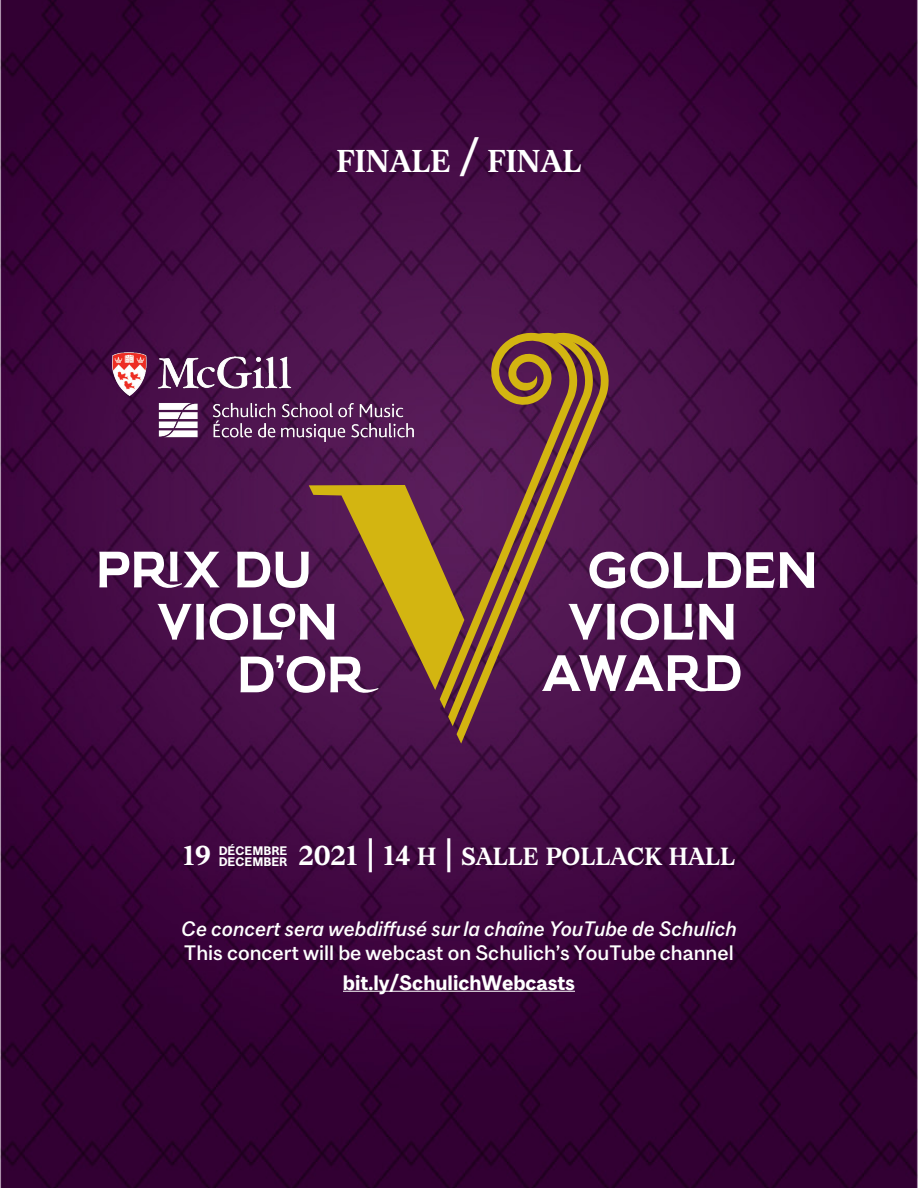
<style>
.page{position:relative;width:918px;height:1188px;background:#fff}
.page>*{position:absolute;margin:0;border:0;box-sizing:border-box;transform-origin:0 0}
.t1{font:700 29.4px "Mc Gill Serif";color:#fff}
.t2{font:700 25.5px "Mc Gill Serif";color:#fff}
.t3{font:700 23.1px "Mc Gill Serif";color:#fff}
.t4{font:italic 500 19.5px "Mc Gill Sans";color:#fff}
.t5{font:500 19.5px "Mc Gill Sans";color:#fff}
.t6{font:700 19.5px "Mc Gill Sans";color:#fff}
.t7{font:700 11.55px/10.5px "Mc Gill Sans";color:#fff}
.s1{font-size:42px}
.s2{font-size:25.5px}
.s3{font-size:33px}
</style>
<div class="page">
<img style="left:0;top:0;width:918px;height:1188px">
<hr style="left:343px;top:991px;width:232px;height:1px;background:#fff">
<svg style="left:615px;top:552px;width:199px;height:36px"></svg>
<svg style="left:621px;top:603px;width:113px;height:37px"></svg>
<svg style="left:615px;top:655px;width:126px;height:39px"></svg>
<svg style="left:99px;top:485px;width:341px;height:210px;background:#724458"></svg>
<svg style="left:457px;top:332px;width:158px;height:412px;background:#693858"></svg>
<svg style="left:440px;top:328px;width:143px;height:381px;background:#713e46"></svg>
<img style="left:112px;top:353px;width:302px;height:88px">
<h1 class="t1" style="left:336px;top:142px;width:247px">FINALE <span class="s1">/</span> FINAL</h1>
<h2 class="t2" style="left:183px;top:839px;width:30px">19</h2>
<p class="t3" style="left:299px;top:842px;width:438px"><span class="s2">2021</span> <span class="s3">|</span> <span class="s2">14</span> H <span class="s3">|</span> SALLE POLLACK HALL</p>
<p class="t7" style="left:219px;top:846px;width:70px">DÉCEMBRE<br>DECEMBER</p>
<p class="t4" style="left:181px;top:917px;width:557px">Ce concert sera webdiffusé sur la chaîne YouTube de Schulich</p>
<p class="t5" style="left:184px;top:941px;width:551px">This concert will be webcast on Schulich’s YouTube channel</p>
<p class="t6" style="left:343px;top:971px;width:234px">bit.ly/SchulichWebcasts</p>
</div>
